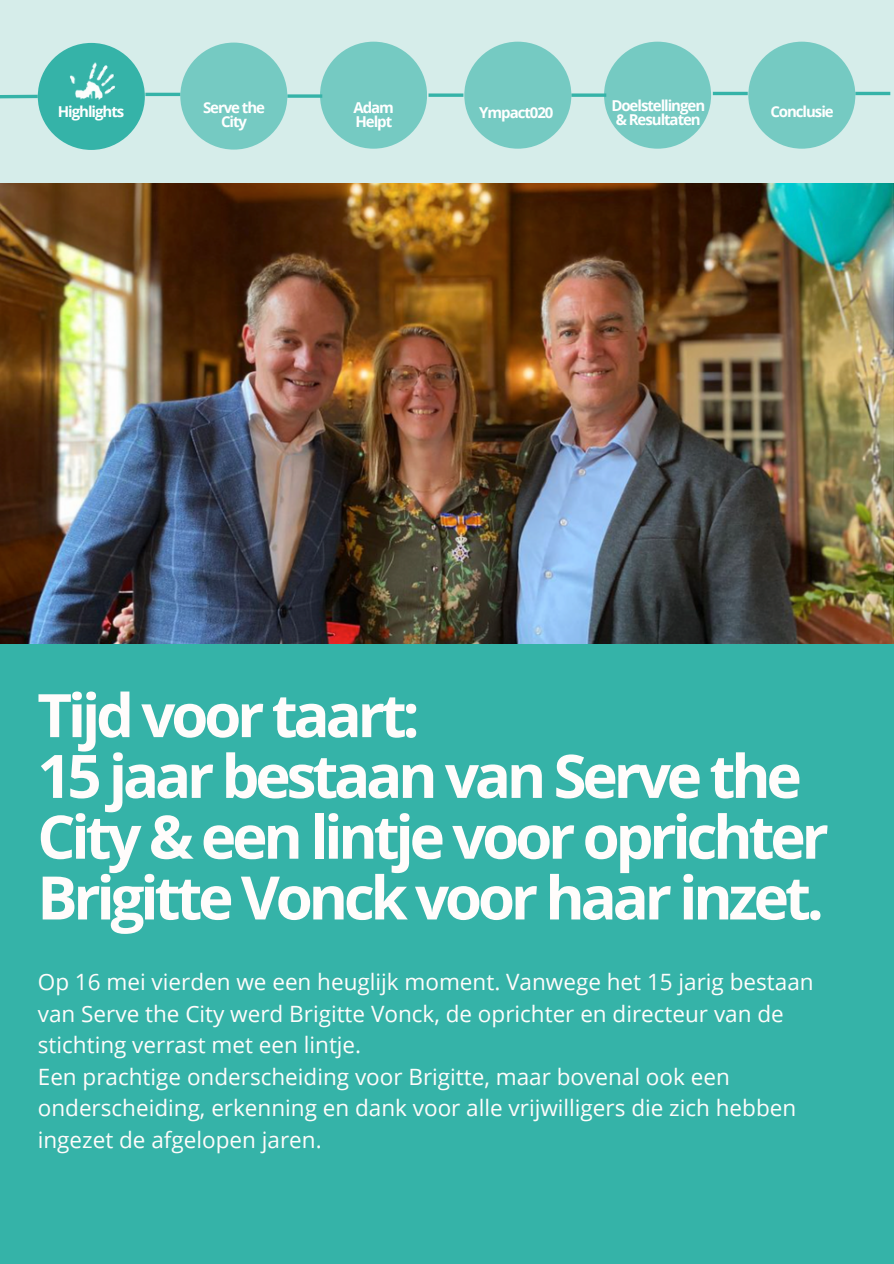
<style>
.page{position:relative;width:894px;height:1264px;background:#fff}
.page>*{position:absolute;margin:0;border:0;box-sizing:border-box;transform-origin:0 0}
.t1{font:700 60px/60.8px "Open Sans";letter-spacing:-.07em;color:#fffcfb}
.t2{font:22.5px/31.5px "Open Sans";color:#fffcfb}
.t3{font:700 15px/14.7px "Open Sans";letter-spacing:-.07em;color:#fff}
</style>
<div class="page">
<div style="left:0;top:0;width:893px;height:1263px;background:#35b3a8"></div>
<div style="left:0;top:0;width:893px;height:183px;background:#d6edea"></div>
<hr style="left:0;top:95px;width:38px;height:3px;background:#35b3a8">
<div style="left:38px;top:43px;width:107px;height:107px;background:#35b3a8;border-radius:50%"></div>
<div style="left:180px;top:43px;width:107px;height:106px;background:#75cac2;border-radius:50%"></div>
<div style="left:320px;top:42px;width:107px;height:106px;background:#75cac2;border-radius:50%"></div>
<div style="left:464px;top:42px;width:107px;height:106px;background:#75cac2;border-radius:50%"></div>
<div style="left:604px;top:42px;width:106px;height:106px;background:#75cac2;border-radius:50%"></div>
<div style="left:748px;top:42px;width:107px;height:106px;background:#75cac2;border-radius:50%"></div>
<img style="left:70px;top:54px;width:55px;height:46px">
<svg style="left:287px;top:94px;width:35px;height:4px"></svg>
<svg style="left:428px;top:93px;width:35px;height:4px"></svg>
<svg style="left:571px;top:93px;width:35px;height:4px"></svg>
<hr style="left:712px;top:92px;width:35px;height:3px;background:#35b3a8">
<hr style="left:855px;top:92px;width:35px;height:3px;background:#35b3a8">
<hr style="left:145px;top:93px;width:35px;height:3px;background:#35b3a8">
<img style="left:0;top:183px;width:893px;height:461px">
<p class="t3" style="left:58px;top:104px;width:68px">Highlights</p>
<p class="t3" style="left:203px;top:99px;width:64px;text-align:center">Serve the<br>City</p>
<p class="t3" style="left:479px;top:105px;width:76px">Ympact020</p>
<p class="t3" style="left:611px;top:98px;width:95px">Doelstellingen &amp; Resultaten</p>
<p class="t3" style="left:770px;top:104px;width:65px">Conclusie</p>
<p class="t3" style="left:353px;top:99px;width:42px">Adam<br>Helpt</p>
<h1 class="t1" style="left:37px;top:683px;width:792px">Tijd voor taart:<br>15 jaar bestaan van Serve the<br>City &amp; een lintje voor oprichter<br>Brigitte Vonck voor haar inzet.</h1>
<p class="t2" style="left:38px;top:965px;width:777px">Op 16 mei vierden we een heuglijk moment. Vanwege het 15 jarig bestaan van Serve the City werd Brigitte Vonck, de oprichter en directeur van de stichting verrast met een lintje.<br>Een prachtige onderscheiding voor Brigitte, maar bovenal ook een onderscheiding, erkenning en dank voor alle vrijwilligers die zich hebben ingezet de afgelopen jaren.</p>
</div>
